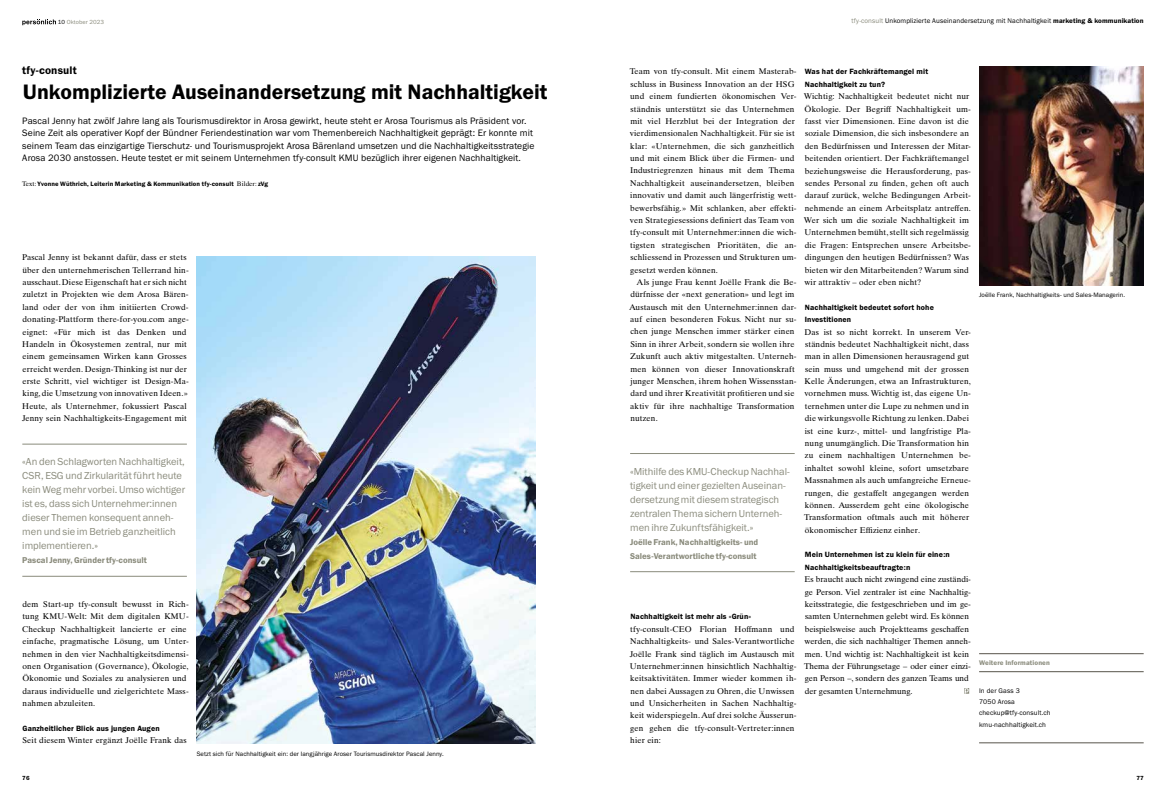
<style>
.page{position:relative;width:1166px;height:794px;background:#fff}
.page>*{position:absolute;margin:0;border:0;box-sizing:border-box;transform-origin:0 0}
.t1{font:21.7px "Franklin Gothic URW Dem";color:#000}
.t2{font:11.38px "Franklin Gothic URW Dem";letter-spacing:.015em;color:#000}
.t3{font:10.5px/14px "Franklin Gothic URW Boo";color:#8a8b7c}
.t4{font:9.62px/12.3px "Franklin Gothic URW Boo";letter-spacing:.01em;color:#000}
.t5{font:8.75px/14px "Franklin Gothic URW Dem";color:#8a8b7c}
.t6{font:8.31px/12.3px "Times Ten Pro";letter-spacing:.015em;color:#000}
.t7{font:7.88px/12.3px "Franklin Gothic URW Dem";letter-spacing:.015em;color:#000}
.t8{font:7px/11.4px "Franklin Gothic URW Boo";letter-spacing:.015em;color:#000}
.t9{font:7px "Franklin Gothic URW Dem";letter-spacing:.015em;color:#8a8b7c}
.t10{font:6.56px "Franklin Gothic URW Boo";letter-spacing:.01em;color:#000}
.t11{font:6.56px "Franklin Gothic URW Dem";letter-spacing:.015em;color:#000}
.t12{font:6.12px "Franklin Gothic URW Boo";letter-spacing:.015em;color:#8a8b7c}
.t13{font:6.12px "Franklin Gothic URW Dem";color:#000}
.s1{color:#000}
.s2{font-family:"Times Ten Pro"}
.s3{color:#8a8b7c}
.s4{font-family:"Franklin Gothic URW Dem"}
</style>
<div class="page">
<svg style="left:22px;top:19px;width:34px;height:6px"></svg>
<hr style="left:22px;top:444px;width:165px;height:1px;background:#8a8b7c">
<hr style="left:22px;top:576px;width:165px;height:1px;background:#8a8b7c">
<img style="left:197px;top:256px;width:339px;height:487px">
<svg style="left:964px;top:688px;width:5px;height:5px"></svg>
<hr style="left:630px;top:453px;width:165px;height:1px;background:#8a8b7c">
<hr style="left:630px;top:571px;width:165px;height:1px;background:#8a8b7c">
<hr style="left:979px;top:742px;width:164px;height:1px;background:#57544b">
<hr style="left:979px;top:653px;width:164px;height:1px;background:#57544b">
<hr style="left:979px;top:671px;width:164px;height:1px;background:#57544b">
<img style="left:979px;top:66px;width:164px;height:219px">
<p class="t12" style="left:58px;top:19px;width:48px"><span class="s1">10</span> Oktober 2023</p>
<h2 class="t2" style="left:22px;top:63px;width:56px">tfy-consult</h2>
<h1 class="t1" style="left:23px;top:79px;width:526px">Unkomplizierte Auseinandersetzung mit Nachhaltigkeit</h1>
<p class="t4" style="left:22px;top:114px;width:514px">Pascal Jenny hat zwölf Jahre lang als Tourismusdirektor in Arosa gewirkt, heute steht er Arosa Tourismus als Präsident vor.<br>Seine Zeit als operativer Kopf der Bündner Feriendestination war vom Themenbereich Nachhaltigkeit geprägt: Er konnte mit seinem Team das einzigartige Tierschutz- und Tourismusprojekt Arosa Bärenland umsetzen und die Nachhaltigkeitsstrategie Arosa 2030 anstossen. Heute testet er mit seinem Unternehmen tfy-consult KMU bezüglich ihrer eigenen Nachhaltigkeit.</p>
<p class="t11" style="left:22px;top:180px;width:247px"><span class="s2">Text:</span> Yvonne Wüthrich, Leiterin Marketing &amp; Kommunikation tfy-consult <span class="s2">Bilder:</span> zVg</p>
<p class="t6" style="left:22px;top:251px;width:168px">Pascal Jenny ist bekannt dafür, dass er stets über den unternehmerischen Tellerrand hin&shy;ausschaut. Diese Eigenschaft hat er sich nicht zuletzt in Projekten wie dem Arosa Bären&shy;land oder der von ihm initiierten Crowd&shy;donating-Plattform there-for-you.com ange&shy;eignet: «Für mich ist das Denken und Handeln in Ökosystemen zentral, nur mit einem gemeinsamen Wirken kann Grosses erreicht werden. Design-Thinking ist nur der erste Schritt, viel wichtiger ist Design-Ma&shy;king, die Umsetzung von innovativen Ideen.» Heute, als Unternehmer, fokussiert Pascal Jenny sein Nachhaltigkeits-Engagement mit</p>
<p class="t3" style="left:22px;top:455px;width:164px">«An den Schlagworten Nachhaltigkeit, CSR, ESG und Zirkularität führt heute kein Weg mehr vorbei. Umso wichtiger ist es, dass sich Unternehmer:innen dieser Themen konsequent anneh&shy;men und sie im Betrieb ganzheitlich implementieren.»</p>
<p class="t5" style="left:22px;top:553px;width:126px">Pascal Jenny, Gründer tfy-consult</p>
<p class="t6" style="left:22px;top:598px;width:168px">dem Start-up tfy-consult bewusst in Rich&shy;tung KMU-Welt: Mit dem digitalen KMU-Checkup Nachhaltigkeit lancierte er eine einfache, pragmatische Lösung, um Unter&shy;nehmen in den vier Nachhaltigkeitsdimensi&shy;onen Organisation (Governance), Ökologie, Ökonomie und Soziales zu analysieren und daraus individuelle und zielgerichtete Mass&shy;nahmen abzuleiten.</p>
<p class="t7" style="left:22px;top:722px;width:139px">Ganzheitlicher Blick aus jungen Augen</p>
<p class="t6" style="left:23px;top:734px;width:166px">Seit diesem Winter ergänzt Joëlle Frank das</p>
<p class="t13" style="left:22px;top:774px;width:9px">76</p>
<p class="t10" style="left:197px;top:749px;width:248px">Setzt sich für Nachhaltigkeit ein: der langjährige Aroser Tourismusdirektor Pascal Jenny.</p>
<p class="t8" style="left:851px;top:15px;width:294px"><span class="s3">tfy-consult</span> Unkomplizierte Auseinandersetzung mit Nachhaltigkeit <span class="s4">marketing &amp; kommunikation</span></p>
<p class="t6" style="left:630px;top:65px;width:168px">Team von tfy-consult. Mit einem Masterab&shy;schluss in Business Innovation an der HSG und einem fundierten ökonomischen Ver&shy;ständnis unterstützt sie das Unternehmen mit viel Herzblut bei der Integration der vierdimensionalen Nachhaltigkeit. Für sie ist klar: «Unternehmen, die sich ganzheitlich und mit einem Blick über die Firmen- und Industriegrenzen hinaus mit dem Thema Nachhaltigkeit auseinandersetzen, bleiben innovativ und damit auch längerfristig wett&shy;bewerbsfähig.» Mit schlanken, aber effekti&shy;ven Strategiesessions definiert das Team von tfy-consult mit Unternehmer:innen die wich&shy;tigsten strategischen Prioritäten, die an&shy;schliessend in Prozessen und Strukturen um&shy;gesetzt werden können.</p>
<p class="t6" style="left:629px;top:276px;width:169px;text-indent:7px">Als junge Frau kennt Joëlle Frank die Be&shy;dürfnisse der «next generation» und legt im Austausch mit den Unternehmer:innen dar&shy;auf einen besonderen Fokus. Nicht nur su&shy;chen junge Menschen immer stärker einen Sinn in ihrer Arbeit, sondern sie wollen ihre Zukunft auch aktiv mitgestalten. Unterneh&shy;men können von dieser Innovationskraft junger Menschen, ihrem hohen Wissensstan&shy;dard und ihrer Kreativität profitieren und sie aktiv für ihre nachhaltige Transformation nutzen.</p>
<p class="t7" style="left:805px;top:65px;width:125px">Was hat der Fachkräftemangel mit<br>Nachhaltigkeit zu tun?</p>
<p class="t6" style="left:804px;top:90px;width:169px">Wichtig: Nachhaltigkeit bedeutet nicht nur Ökologie. Der Begriff Nachhaltigkeit um&shy;fasst vier Dimensionen. Eine davon ist die soziale Dimension, die sich insbesondere an den Bedürfnissen und Interessen der Mitar&shy;beitenden orientiert. Der Fachkräftemangel beziehungsweise die Herausforderung, pas&shy;sendes Personal zu finden, gehen oft auch darauf zurück, welche Bedingungen Arbeit&shy;nehmende an einem Arbeitsplatz antreffen.<br>Wer sich um die soziale Nachhaltigkeit im Unternehmen bemüht, stellt sich regelmässig die Fragen: Entsprechen unsere Arbeitsbe&shy;dingungen den heutigen Bedürfnissen? Was bieten wir den Mitarbeitenden? Warum sind wir attraktiv – oder eben nicht?</p>
<p class="t7" style="left:805px;top:301px;width:130px">Nachhaltigkeit bedeutet sofort hohe<br>Investitionen</p>
<p class="t6" style="left:804px;top:325px;width:168px">Das ist so nicht korrekt. In unserem Ver&shy;ständnis bedeutet Nachhaltigkeit nicht, dass man in allen Dimensionen herausragend gut sein muss und umgehend mit der grossen Kelle Änderungen, etwa an Infrastrukturen, vornehmen muss. Wichtig ist, das eigene Un&shy;ternehmen unter die Lupe zu nehmen und in die wirkungsvolle Richtung zu lenken. Dabei ist eine kurz-, mittel- und langfristige Pla&shy;nung unumgänglich. Die Transformation hin zu einem nachhaltigen Unternehmen be&shy;inhaltet sowohl kleine, sofort umsetzbare Massnahmen als auch umfangreiche Erneue&shy;rungen, die gestaffelt angegangen werden können. Ausserdem geht eine ökologische Transformation oftmals auch mit höherer ökonomischer Effizienz einher.</p>
<p class="t7" style="left:805px;top:548px;width:146px">Mein Unternehmen ist zu klein für eine:n<br>Nachhaltigkeitsbeauftragte:n</p>
<p class="t6" style="left:804px;top:573px;width:168px">Es braucht auch nicht zwingend eine zuständi&shy;ge Person. Viel zentraler ist eine Nachhaltig&shy;keitsstrategie, die festgeschrieben und im ge&shy;samten Unternehmen gelebt wird. Es können beispielsweise auch Projektteams geschaffen werden, die sich nachhaltiger Themen anneh&shy;men. Und wichtig ist: Nachhaltigkeit ist kein Thema der Führungsetage – oder einer einzi&shy;gen Person –, sondern des ganzen Teams und der gesamten Unternehmung.</p>
<p class="t3" style="left:630px;top:464px;width:161px">«Mithilfe des KMU-Checkup Nachhal&shy;tigkeit und einer gezielten Auseinan&shy;dersetzung mit diesem strategisch zentralen Thema sichern Unterneh&shy;men ihre Zukunftsfähigkeit.»</p>
<p class="t5" style="left:630px;top:535px;width:130px">Joëlle Frank, Nachhaltigkeits- und<br>Sales-Verantwortliche tfy-consult</p>
<p class="t7" style="left:630px;top:610px;width:122px">Nachhaltigkeit ist mehr als «Grün»</p>
<p class="t6" style="left:630px;top:623px;width:168px">tfy-consult-CEO Florian Hoffmann und Nachhaltigkeits- und Sales-Verantwortliche Joëlle Frank sind täglich im Austausch mit Unternehmer:innen hinsichtlich Nachhaltig&shy;keitsaktivitäten. Immer wieder kommen ih&shy;nen dabei Aussagen zu Ohren, die Unwissen und Unsicherheiten in Sachen Nachhaltig&shy;keit widerspiegeln. Auf drei solche Äusserun&shy;gen gehen die tfy-consult-Vertreter:innen hier ein:</p>
<p class="t10" style="left:979px;top:291px;width:147px">Joëlle Frank, Nachhaltigkeits- und Sales-Managerin.</p>
<p class="t9" style="left:979px;top:658px;width:72px">Weitere Informationen</p>
<p class="t8" style="left:979px;top:684px;width:73px">In der Gass 3<br>7050 Arosa checkup@tfy-consult.ch kmu-nachhaltigkeit.ch</p>
<p class="t13" style="left:1136px;top:774px;width:9px">77</p>
</div>
